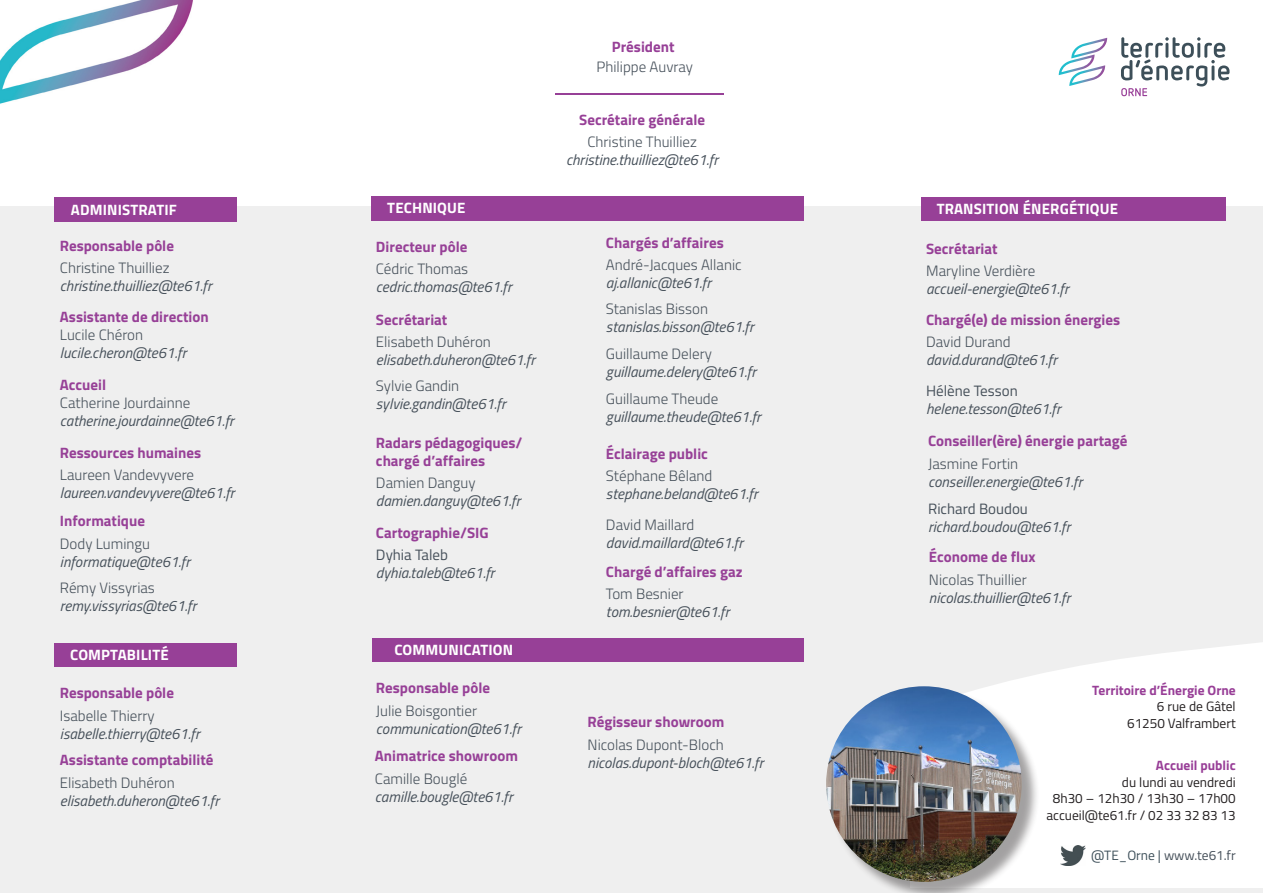
<style>
.page{position:relative;width:1263px;height:893px;background:#fff}
.page>*{position:absolute;margin:0;border:0;box-sizing:border-box;transform-origin:0 0}
.t1{font:italic 15px/18px "Titillium";color:#46505a}
.t2{font:700 15px "Titillium";color:#974097}
.t3{font:300 15px "Titillium";color:#46505a}
.t4{font:700 15px "Titillium";letter-spacing:.01em;color:#fff}
.t5{font:15px "Titillium";color:#46505a}
.t6{font:13.5px "Titillium";color:#231f20}
.t7{font:700 13.5px "Titillium";color:#983e97}
.t8{font:13.5px "Titillium";color:#46505a}
.s1{font-weight:300;font-style:normal}
.s2{color:#3d4f59}
</style>
<div class="page">
<div style="left:0;top:206px;width:1263px;height:687px;background:#efefef"></div>
<div style="left:910px;top:626px;width:353px;height:262px;background:#fff"></div>
<div style="left:54px;top:197px;width:183px;height:24px;background:#974097"></div>
<svg style="left:1059px;top:38px;width:48px;height:48px"></svg>
<svg style="left:1121px;top:37px;width:108px;height:59px"></svg>
<img style="left:0;top:0;width:193px;height:104px">
<svg style="left:910px;top:626px;width:353px;height:62px;fill:#efefef"></svg>
<div style="left:54px;top:643px;width:183px;height:23px;background:#974097"></div>
<div style="left:371px;top:197px;width:433px;height:24px;background:#974097"></div>
<div style="left:372px;top:638px;width:432px;height:23px;background:#974097"></div>
<div style="left:921px;top:197px;width:304px;height:23px;background:#974097"></div>
<hr style="left:556px;top:94px;width:168px;height:1px;background:#974097">
<div style="left:828px;top:688px;width:212px;height:205px;background:#231f20;opacity:.42"></div>
<img style="left:826px;top:686px;width:196px;height:196px;border-radius:98px">
<img style="left:1061px;top:845px;width:25px;height:20px">
<p class="t4" style="left:71px;top:198px;width:108px">ADMINISTRATIF</p>
<p class="t2" style="left:60px;top:234px;width:116px">Responsable pôle</p>
<p class="t3" style="left:60px;top:257px;width:111px">Christine Thuilliez</p>
<p class="t1" style="left:60px;top:276px;width:154px">christine.thuilliez@te61.fr</p>
<p class="t2" style="left:60px;top:305px;width:150px">Assistante de direction</p>
<p class="t3" style="left:60px;top:324px;width:85px">Lucile Chéron</p>
<p class="t1" style="left:60px;top:343px;width:128px">lucile.cheron@te61.fr</p>
<p class="t2" style="left:60px;top:373px;width:48px">Accueil</p>
<p class="t3" style="left:60px;top:392px;width:132px">Catherine Jourdainne</p>
<p class="t1" style="left:60px;top:411px;width:176px">catherine.jourdainne@te61.fr</p>
<p class="t2" style="left:60px;top:441px;width:143px">Ressources humaines</p>
<p class="t3" style="left:60px;top:464px;width:136px">Laureen Vandevyvere</p>
<p class="t1" style="left:60px;top:483px;width:176px">laureen.vandevyvere@te61.fr</p>
<p class="t2" style="left:60px;top:510px;width:87px">Informatique</p>
<p class="t3" style="left:60px;top:532px;width:92px">Dody Lumingu</p>
<p class="t1" style="left:60px;top:552px;width:132px">informatique@te61.fr</p>
<p class="t3" style="left:60px;top:577px;width:96px">Rémy Vissyrias</p>
<p class="t1" style="left:60px;top:596px;width:138px">remy.vissyrias@te61.fr</p>
<p class="t4" style="left:70px;top:643px;width:100px">COMPTABILITÉ</p>
<p class="t2" style="left:60px;top:682px;width:116px">Responsable pôle</p>
<p class="t3" style="left:60px;top:705px;width:96px">Isabelle Thierry</p>
<p class="t1" style="left:60px;top:724px;width:141px">isabelle.thierry@te61.fr</p>
<p class="t2" style="left:60px;top:749px;width:155px">Assistante comptabilité</p>
<p class="t3" style="left:60px;top:772px;width:116px">Elisabeth Duhéron</p>
<p class="t1" style="left:60px;top:791px;width:161px">elisabeth.duheron@te61.fr</p>
<p class="t4" style="left:387px;top:197px;width:80px">TECHNIQUE</p>
<p class="t2" style="left:376px;top:235px;width:93px">Directeur pôle</p>
<p class="t3" style="left:376px;top:258px;width:94px">Cédric Thomas</p>
<p class="t1" style="left:376px;top:277px;width:137px">cedric.thomas@te61.fr</p>
<p class="t2" style="left:376px;top:308px;width:73px">Secrétariat</p>
<p class="t3" style="left:376px;top:331px;width:116px">Elisabeth Duhéron</p>
<p class="t1" style="left:376px;top:350px;width:161px">elisabeth.duheron@te61.fr</p>
<p class="t3" style="left:376px;top:375px;width:85px">Sylvie Gandin</p>
<p class="t1" style="left:376px;top:394px;width:131px">sylvie.gandin@te61.fr</p>
<p class="t2" style="left:376px;top:431px;width:148px">Radars pédagogiques/</p>
<p class="t2" style="left:376px;top:449px;width:111px">chargé d’affaires</p>
<p class="t3" style="left:376px;top:472px;width:101px">Damien Danguy</p>
<p class="t1" style="left:376px;top:491px;width:146px">damien.danguy@te61.fr</p>
<p class="t2" style="left:376px;top:521px;width:114px">Cartographie/SIG</p>
<p class="t5" style="left:376px;top:544px;width:74px">Dyhia Taleb</p>
<p class="t1" style="left:376px;top:563px;width:120px">dyhia.taleb@te61.fr</p>
<p class="t4" style="left:394px;top:639px;width:120px">COMMUNICATION</p>
<p class="t2" style="left:376px;top:677px;width:116px">Responsable pôle</p>
<p class="t3" style="left:376px;top:700px;width:103px">Julie Boisgontier</p>
<p class="t1" style="left:376px;top:719px;width:147px">communication@te61.fr</p>
<p class="t2" style="left:375px;top:745px;width:144px">Animatrice showroom</p>
<p class="t3" style="left:375px;top:767px;width:94px">Camille Bouglé</p>
<p class="t1" style="left:375px;top:787px;width:139px">camille.bougle@te61.fr</p>
<p class="t2" style="left:612px;top:36px;width:64px">Président</p>
<p class="t3" style="left:596px;top:56px;width:98px">Philippe Auvray</p>
<p class="t2" style="left:579px;top:108px;width:127px">Secrétaire générale</p>
<p class="t3" style="left:587px;top:131px;width:111px">Christine Thuilliez</p>
<p class="t1" style="left:566px;top:150px;width:154px">christine.thuilliez@te61.fr</p>
<p class="t2" style="left:606px;top:231px;width:119px">Chargés d’affaires</p>
<p class="t3" style="left:606px;top:254px;width:137px">André-Jacques Allanic</p>
<p class="t1" style="left:606px;top:273px;width:107px">aj.allanic@te61.fr</p>
<p class="t3" style="left:606px;top:298px;width:104px">Stanislas Bisson</p>
<p class="t1" style="left:606px;top:317px;width:149px">stanislas.bisson@te61.fr</p>
<p class="t1" style="left:606px;top:344px;width:152px"><span class="s1">Guillaume Delery </span>guillaume.delery@te61.fr</p>
<p class="t3" style="left:606px;top:387px;width:114px">Guillaume Theude</p>
<p class="t1" style="left:606px;top:406px;width:157px">guillaume.theude@te61.fr</p>
<p class="t2" style="left:606px;top:442px;width:103px">Éclairage public</p>
<p class="t1" style="left:606px;top:466px;width:153px"><span class="s1">Stéphane Bêland </span>stephane.beland@te61.fr</p>
<p class="t1" style="left:606px;top:515px;width:139px"><span class="s1">David Maillard </span>david.maillard@te61.fr</p>
<p class="t2" style="left:606px;top:560px;width:138px">Chargé d’affaires gaz</p>
<p class="t1" style="left:606px;top:584px;width:125px"><span class="s1">Tom Besnier </span>tom.besnier@te61.fr</p>
<p class="t2" style="left:588px;top:711px;width:138px">Régisseur showroom</p>
<p class="t3" style="left:588px;top:733px;width:138px">Nicolas Dupont-Bloch</p>
<p class="t1" style="left:588px;top:753px;width:177px">nicolas.dupont-bloch@te61.fr</p>
<p class="t4" style="left:937px;top:197px;width:183px">TRANSITION ÉNERGÉTIQUE</p>
<p class="t2" style="left:926px;top:237px;width:73px">Secrétariat</p>
<p class="t3" style="left:926px;top:260px;width:111px">Maryline Verdière</p>
<p class="t1" style="left:926px;top:279px;width:144px">accueil-energie@te61.fr</p>
<p class="t2" style="left:926px;top:308px;width:196px">Chargé(e) de mission énergies</p>
<p class="t3" style="left:926px;top:331px;width:86px">David Durand</p>
<p class="t1" style="left:926px;top:350px;width:132px">david.durand@te61.fr</p>
<p class="t5" style="left:926px;top:380px;width:93px">Hélène Tesson</p>
<p class="t1" style="left:926px;top:399px;width:136px">helene.tesson@te61.fr</p>
<p class="t2" style="left:928px;top:430px;width:201px">Conseiller(ère) énergie partagé</p>
<p class="t3" style="left:928px;top:452px;width:92px">Jasmine Fortin</p>
<p class="t1" style="left:928px;top:472px;width:156px">conseiller.energie@te61.fr</p>
<p class="t5" style="left:928px;top:497px;width:101px">Richard Boudou</p>
<p class="t1" style="left:928px;top:517px;width:144px">richard.boudou@te61.fr</p>
<p class="t2" style="left:929px;top:546px;width:108px">Économe de flux</p>
<p class="t3" style="left:929px;top:568px;width:99px">Nicolas Thuillier</p>
<p class="t1" style="left:929px;top:588px;width:143px">nicolas.thuillier@te61.fr</p>
<p class="t7" style="left:1092px;top:680px;width:145px">Territoire d’Énergie Orne</p>
<p class="t6" style="left:1157px;top:697px;width:80px">6 rue de Gâtel</p>
<p class="t6" style="left:1127px;top:713px;width:110px">61250 Valframbert</p>
<p class="t7" style="left:1156px;top:755px;width:81px">Accueil public</p>
<p class="t6" style="left:1122px;top:772px;width:115px">du lundi au vendredi</p>
<p class="t6" style="left:1053px;top:789px;width:184px">8h30 – 12h30 / 13h30 – 17h00</p>
<p class="t6" style="left:1046px;top:805px;width:191px">accueil@te61.fr / 02 33 32 83 13</p>
<p class="t8" style="left:1091px;top:845px;width:146px"><span class="s2">@TE_Orne |</span> www.te61.fr</p>
</div>
